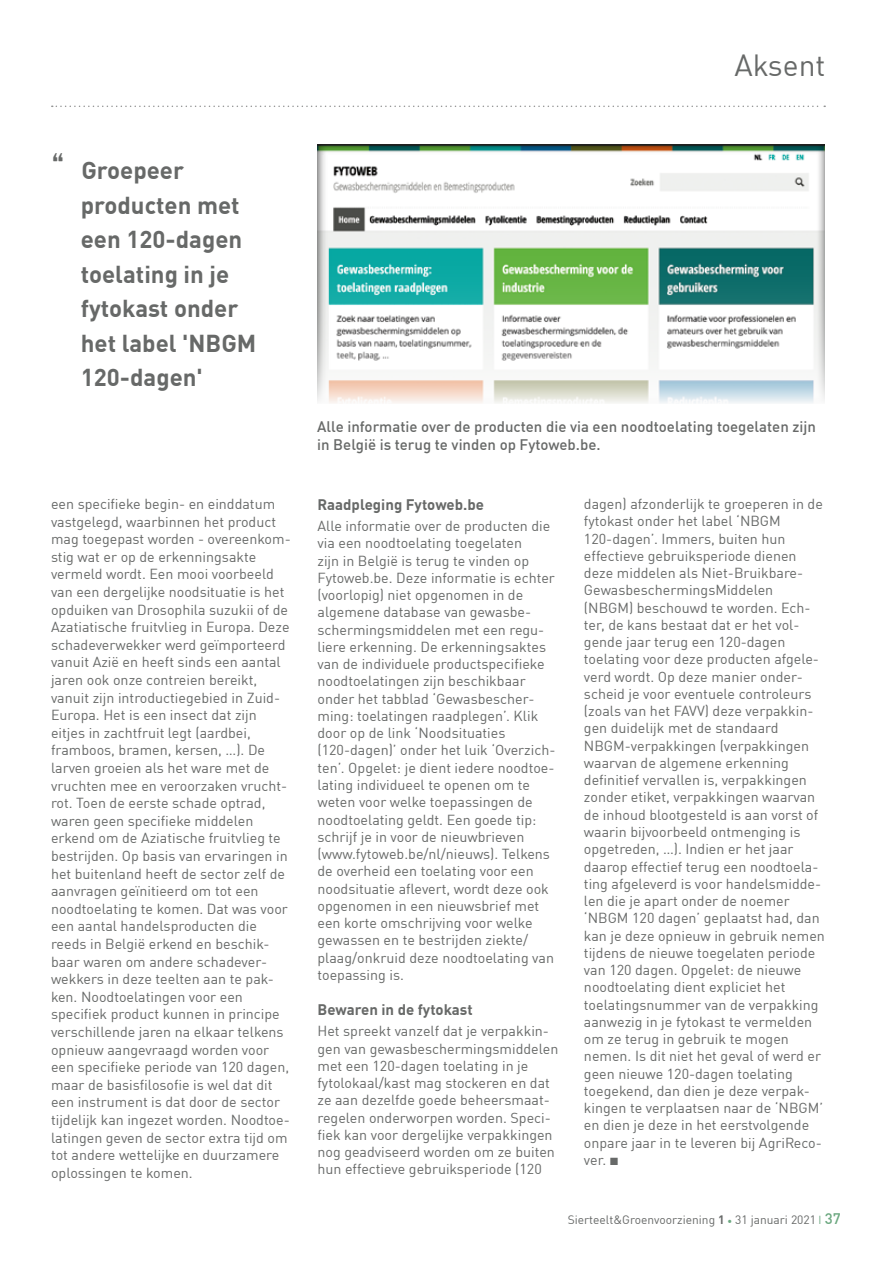
<style>
.page{position:relative;width:893px;height:1263px;background:#fff}
.page>*{position:absolute;margin:0;border:0;box-sizing:border-box;transform-origin:0 0}
.t1{font:30px "DIN Offc Pro";color:#676968}
.t2{font:700 24px/34.5px "DIN Offc Pro";color:#676968}
.t3{font:500 15px/18px "DIN Offc Pro";color:#676968}
.t4{font:700 15px "DIN Offc Pro";color:#676968}
.t5{font:14.25px/17.2px "DIN Offc Pro";color:#676968}
.t6{font:12px "DIN Offc Pro";color:#676968}
.s1{font-family:"Kon Tiki JF Aloha";font-weight:400;font-size:33px}
.s2{font-weight:700}
.s3{font-family:"Minion Pro";color:#6ca880}
.s4{font-weight:500;font-size:15px;color:#6ca880}
</style>
<div class="page">
<svg style="left:52px;top:106px;width:773px;height:1px"></svg>
<div style="left:316px;top:143px;width:509px;height:262px;background:#000;opacity:.75"></div>
<h2 class="t2" style="left:81px;top:150px;width:177px;text-indent:-30px"><span class="s1">“</span> Groepeer producten met een 120-dagen toelating in je fytokast onder het label 'NBGM<br>120-dagen'</h2>
<h1 class="t1" style="left:734px;top:42px;width:93px">Aksent</h1>
<p class="t3" style="left:317px;top:416px;width:500px">Alle informatie over de producten die via een noodtoelating toegelaten zijn in België is terug te vinden op Fytoweb.be.</p>
<p class="t5" style="left:51px;top:494px;width:241px">een specifieke begin- en einddatum vastgelegd, waarbinnen het product mag toegepast worden - overeenkom&shy;stig wat er op de erkenningsakte vermeld wordt. Een mooi voorbeeld van een dergelijke noodsituatie is het opduiken van Drosophila suzukii of de Azatiatische fruitvlieg in Europa. Deze schadeverwekker werd geïmporteerd vanuit Azië en heeft sinds een aantal jaren ook onze contreien bereikt, vanuit zijn introductiegebied in Zuid-Europa. Het is een insect dat zijn eitjes in zachtfruit legt (aardbei, framboos, bramen, kersen, …). De larven groeien als het ware met de vruchten mee en veroorzaken vrucht&shy;rot. Toen de eerste schade optrad, waren geen specifieke middelen erkend om de Aziatische fruitvlieg te bestrijden. Op basis van ervaringen in het buitenland heeft de sector zelf de aanvragen geïnitieerd om tot een noodtoelating te komen. Dat was voor een aantal handelsproducten die reeds in België erkend en beschik&shy;baar waren om andere schadever&shy;wekkers in deze teelten aan te pak&shy;ken. Noodtoelatingen voor een specifiek product kunnen in principe verschillende jaren na elkaar telkens opnieuw aangevraagd worden voor een specifieke periode van 120 dagen, maar de basisfilosofie is wel dat dit een instrument is dat door de sector tijdelijk kan ingezet worden. Noodtoe&shy;latingen geven de sector extra tijd om tot andere wettelijke en duurzamere oplossingen te komen.</p>
<p class="t4" style="left:317px;top:492px;width:168px">Raadpleging Fytoweb.be</p>
<p class="t5" style="left:317px;top:516px;width:239px">Alle informatie over de producten die via een noodtoelating toegelaten<br>zijn in België is terug te vinden op Fytoweb.be. Deze informatie is echter (voorlopig) niet opgenomen in de algemene database van gewasbe&shy;schermingsmiddelen met een regu&shy;liere erkenning. De erkenningsaktes van de individuele productspecifieke noodtoelatingen zijn beschikbaar onder het tabblad ‘Gewasbescher&shy;ming: toelatingen raadplegen’. Klik door op de link ‘Noodsituaties (120-dagen)’ onder het luik ‘Overzich&shy;ten’. Opgelet: je dient iedere noodtoe&shy;lating individueel te openen om te weten voor welke toepassingen de noodtoelating geldt. Een goede tip: schrijf je in voor de nieuwbrieven (www.fytoweb.be/nl/nieuws). Telkens de overheid een toelating voor een noodsituatie aflevert, wordt deze ook opgenomen in een nieuwsbrief met een korte omschrijving voor welke gewassen en te bestrijden ziekte/ plaag/onkruid deze noodtoelating van toepassing is.</p>
<p class="t4" style="left:317px;top:997px;width:157px">Bewaren in de fytokast</p>
<p class="t5" style="left:317px;top:1021px;width:242px">Het spreekt vanzelf dat je verpakkin&shy;gen van gewasbeschermingsmiddelen met een 120-dagen toelating in je fytolokaal/kast mag stockeren en dat ze aan dezelfde goede beheersmaat&shy;regelen onderworpen worden. Speci&shy;fiek kan voor dergelijke verpakkingen nog geadviseerd worden om ze buiten hun effectieve gebruiksperiode (120</p>
<p class="t5" style="left:584px;top:494px;width:242px">dagen) afzonderlijk te groeperen in de fytokast onder het label ‘NBGM 120-dagen’. Immers, buiten hun effectieve gebruiksperiode dienen deze middelen als Niet-Bruikbare-GewasbeschermingsMiddelen (NBGM) beschouwd te worden. Ech&shy;ter, de kans bestaat dat er het vol&shy;gende jaar terug een 120-dagen toelating voor deze producten afgele&shy;verd wordt. Op deze manier onder&shy;scheid je voor eventuele controleurs (zoals van het FAVV) deze verpakkin&shy;gen duidelijk met de standaard NBGM-verpakkingen (verpakkingen waarvan de algemene erkenning definitief vervallen is, verpakkingen zonder etiket, verpakkingen waarvan de inhoud blootgesteld is aan vorst of waarin bijvoorbeeld ontmenging is opgetreden, …). Indien er het jaar daarop effectief terug een noodtoela&shy;ting afgeleverd is voor handelsmidde&shy;len die je apart onder de noemer ‘NBGM 120 dagen’ geplaatst had, dan kan je deze opnieuw in gebruik nemen tijdens de nieuwe toegelaten periode van 120 dagen. Opgelet: de nieuwe noodtoelating dient expliciet het toelatingsnummer van de verpakking aanwezig in je fytokast te vermelden om ze terug in gebruik te mogen nemen. Is dit niet het geval of werd er geen nieuwe 120-dagen toelating toegekend, dan dien je deze verpak&shy;kingen te verplaatsen naar de ‘NBGM’ en dien je deze in het eerstvolgende onpare jaar in te leveren bij AgriReco&shy;ver. ■</p>
<p class="t6" style="left:568px;top:1210px;width:275px">Sierteelt&amp;Groenvoorziening <span class="s2">1</span> <span class="s3">•</span> 31 januari 2021 <span class="s4">37</span></p>
</div>
